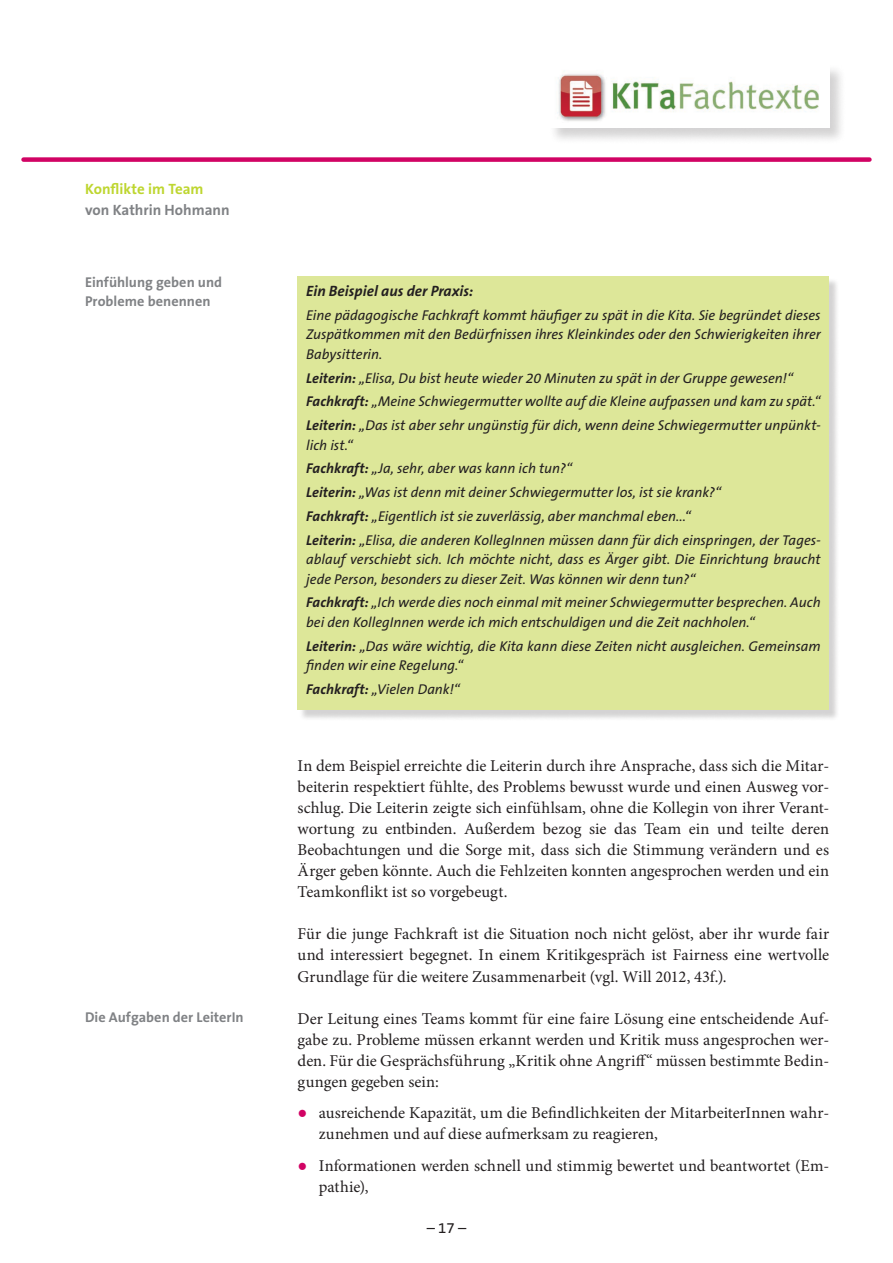
<style>
.page{position:relative;width:893px;height:1263px;background:#fff}
.page>*{position:absolute;margin:0;border:0;box-sizing:border-box;transform-origin:0 0}
.Studientext-Fließtex{font:16.5px/21px "Minion Pro";color:#231f20;text-align:justify}
.Farbiger_Kasten_-_Üb{font:italic 700 15px "The Sans B7";color:#231f20}
.t1{font:700 15px "The Sans B7";letter-spacing:-.005em;color:#808285}
.t2{font:700 15px "The Sans B7";letter-spacing:-.005em;color:#bed630}
.t3{font:15px "The Sans B5 Plain";color:#231f20}
.Farbiger_Kasten{font:italic 14.25px/19.5px "The Sans B5 Plain";color:#231f20}
.Marginalie{font:700 14.25px/19.5px "The Sans B7";letter-spacing:.005em;color:#808285}
.s1{font-family:"The Sans B7";font-weight:700}
.s2{font-family:"Times New Roman";color:#d10364}
</style>
<div class="page">
<div style="left:24px;top:157px;width:845px;height:5px;background:#d10364"></div>
<div style="left:548px;top:63px;width:298px;height:82px;background:#231f20;opacity:.2"></div>
<img style="left:549px;top:64px;width:280px;height:64px">
<div style="left:299px;top:278px;width:541px;height:443px;background:#231f20;opacity:.2"></div>
<div style="left:298px;top:276px;width:531px;height:434px;background:#dde799"></div>
<p class="t2" style="left:85px;top:181px;width:120px">Konflikte im Team</p>
<p class="t1" style="left:85px;top:202px;width:146px">von Kathrin Hohmann</p>
<p class="Marginalie" style="left:85px;top:273px;width:139px">Einfühlung geben und<br>Probleme benennen</p>
<p class="Farbiger_Kasten_-_Üb" style="left:306px;top:283px;width:169px">Ein Beispiel aus der Praxis:</p>
<p class="Farbiger_Kasten" style="left:306px;top:306px;width:516px;text-align:justify">Eine pädagogische Fachkraft kommt häufiger zu spät in die Kita. Sie begründet dieses Zuspätkommen mit den Bedürfnissen ihres Kleinkindes oder den Schwierigkeiten ihrer Babysitterin.</p>
<p class="Farbiger_Kasten" style="left:306px;top:368px;width:488px"><span class="s1">Leiterin:</span> „Elisa, Du bist heute wieder 20 Minuten zu spät in der Gruppe gewesen!“</p>
<p class="Farbiger_Kasten" style="left:306px;top:392px;width:516px"><span class="s1">Fachkraft:</span> „Meine Schwiegermutter wollte auf die Kleine aufpassen und kam zu spät.“</p>
<p class="Farbiger_Kasten" style="left:306px;top:416px;width:516px"><span class="s1">Leiterin:</span> „Das ist aber sehr ungünstig für dich, wenn deine Schwiegermutter unpünkt&shy;lich ist.“</p>
<p class="Farbiger_Kasten" style="left:306px;top:459px;width:267px"><span class="s1">Fachkraft:</span> „Ja, sehr, aber was kann ich tun?“</p>
<p class="Farbiger_Kasten" style="left:306px;top:483px;width:416px"><span class="s1">Leiterin:</span> „Was ist denn mit deiner Schwiegermutter los, ist sie krank?“</p>
<p class="Farbiger_Kasten" style="left:306px;top:507px;width:386px"><span class="s1">Fachkraft:</span> „Eigentlich ist sie zuverlässig, aber manchmal eben...“</p>
<p class="Farbiger_Kasten" style="left:306px;top:530px;width:516px;text-align:justify"><span class="s1">Leiterin:</span> „Elisa, die anderen KollegInnen müssen dann für dich einspringen, der Tages&shy;ablauf verschiebt sich. Ich möchte nicht, dass es Ärger gibt. Die Einrichtung braucht jede Person, besonders zu dieser Zeit. Was können wir denn tun?“</p>
<p class="Farbiger_Kasten" style="left:306px;top:593px;width:516px"><span class="s1">Fachkraft:</span> „Ich werde dies noch einmal mit meiner Schwiegermutter besprechen. Auch bei den KollegInnen werde ich mich entschuldigen und die Zeit nachholen.“</p>
<p class="Farbiger_Kasten" style="left:306px;top:636px;width:516px"><span class="s1">Leiterin:</span> „Das wäre wichtig, die Kita kann diese Zeiten nicht ausgleichen. Gemeinsam finden wir eine Regelung.“</p>
<p class="Farbiger_Kasten" style="left:306px;top:680px;width:155px"><span class="s1">Fachkraft:</span> „Vielen Dank!“</p>
<p class="Marginalie" style="left:85px;top:1008px;width:160px">Die Aufgaben der LeiterIn</p>
<p class="Studientext-Fließtex" style="left:298px;top:756px;width:533px">In dem Beispiel erreichte die Leiterin durch ihre Ansprache, dass sich die Mitar&shy;beiterin respektiert fühlte, des Problems bewusst wurde und einen Ausweg vor&shy;schlug. Die Leiterin zeigte sich einfühlsam, ohne die Kollegin von ihrer Verant&shy;wortung zu entbinden. Außerdem bezog sie das Team ein und teilte deren Beobachtungen und die Sorge mit, dass sich die Stimmung verändern und es Ärger geben könnte. Auch die Fehlzeiten konnten angesprochen werden und ein Teamkonflikt ist so vorgebeugt.</p>
<p class="Studientext-Fließtex" style="left:298px;top:924px;width:533px">Für die junge Fachkraft ist die Situation noch nicht gelöst, aber ihr wurde fair und interessiert begegnet. In einem Kritikgespräch ist Fairness eine wertvolle Grundlage für die weitere Zusammenarbeit (vgl. Will 2012, 43f.).</p>
<p class="Studientext-Fließtex" style="left:298px;top:1008px;width:533px">Der Leitung eines Teams kommt für eine faire Lösung eine entscheidende Auf&shy;gabe zu. Probleme müssen erkannt werden und Kritik muss angesprochen wer&shy;den. Für die Gesprächsführung „Kritik ohne Angriff“ müssen bestimmte Bedin&shy;gungen gegeben sein:</p>
<p class="Studientext-Fließtex" style="left:319px;top:1102px;width:512px;text-indent:-21px"><span class="s2">●</span> ausreichende Kapazität, um die Befindlichkeiten der MitarbeiterInnen wahr&shy;zunehmen und auf diese aufmerksam zu reagieren,</p>
<p class="Studientext-Fließtex" style="left:319px;top:1155px;width:512px;text-indent:-21px"><span class="s2">●</span> Informationen werden schnell und stimmig bewertet und beantwortet (Em&shy;pathie),</p>
<p class="t3" style="left:427px;top:1219px;width:41px">– 17 –</p>
</div>
